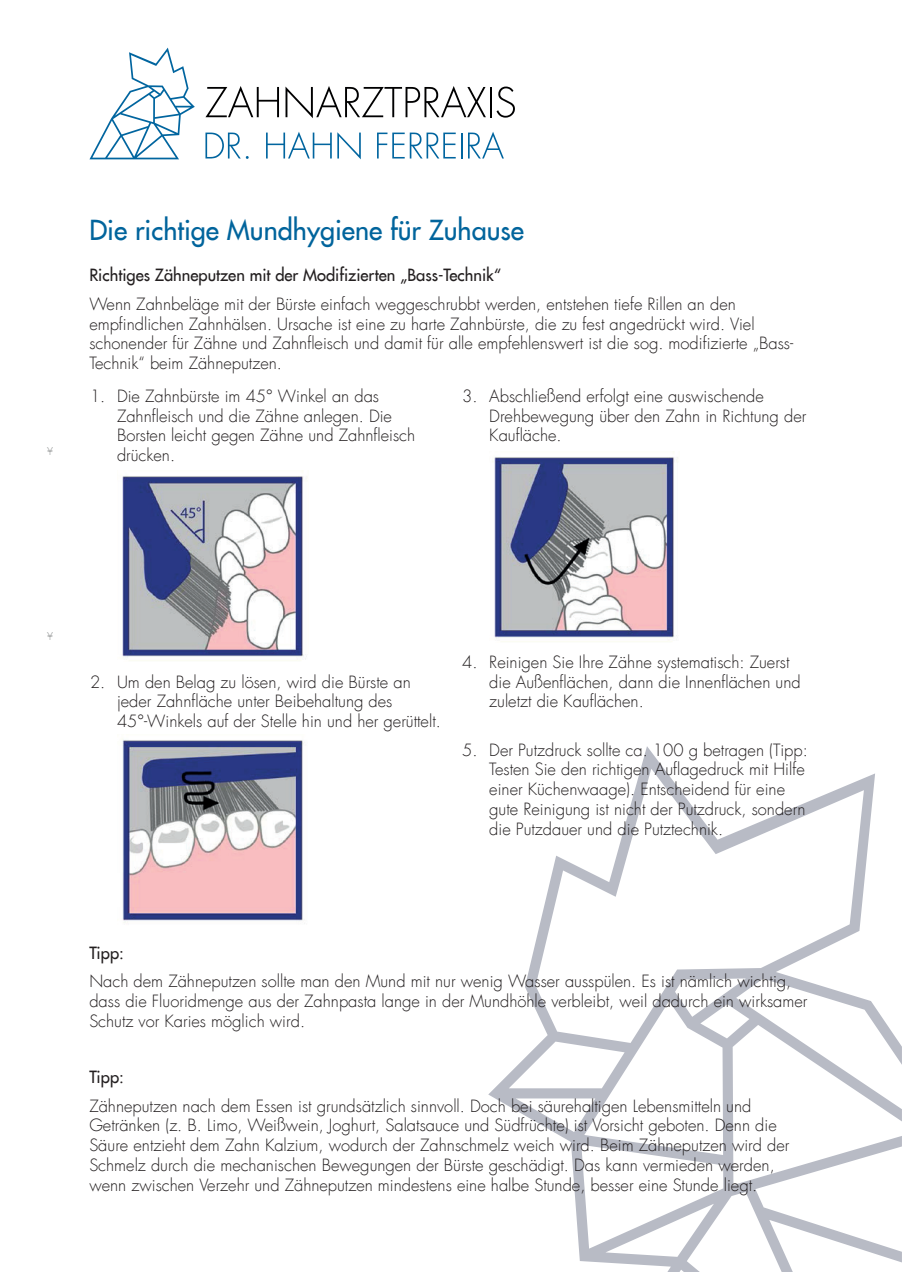
<style>
.page{position:relative;width:902px;height:1272px;background:#fff}
.page>*{position:absolute;margin:0;border:0;box-sizing:border-box;transform-origin:0 0}
.t1{font:27px "Futura LT";color:#01649c}
.t2{font:300 16.5px/19.8px "Futura LT";color:#231f20}
.t3{font:16.5px "Futura LT";color:#231f20}
.t4{font:300 10.65px "Futura LT";color:#929595}
</style>
<div class="page">
<svg style="left:488px;top:746px;width:413px;height:525px"></svg>
<svg style="left:89px;top:47px;width:106px;height:112px"></svg>
<svg style="left:205px;top:86px;width:74px;height:31px"></svg>
<svg style="left:285px;top:86px;width:201px;height:32px"></svg>
<hr style="left:489px;top:87px;width:2px;height:30px;background:#000001">
<svg style="left:496px;top:86px;width:19px;height:32px"></svg>
<svg style="left:205px;top:132px;width:44px;height:27px"></svg>
<svg style="left:266px;top:132px;width:95px;height:27px"></svg>
<svg style="left:377px;top:132px;width:78px;height:26px"></svg>
<hr style="left:460px;top:133px;width:2px;height:25px;background:#01659f">
<svg style="left:468px;top:132px;width:36px;height:26px"></svg>
<img style="left:122px;top:470px;width:184px;height:191px">
<img style="left:492px;top:451px;width:186px;height:191px">
<img style="left:122px;top:740px;width:181px;height:183px">
<p class="t4" style="left:47px;top:444px;width:8px">¥</p>
<h1 class="t1" style="left:89px;top:213px;width:436px">Die richtige Mundhygiene für Zuhause</h1>
<p class="t3" style="left:89px;top:265px;width:413px">Richtiges Zähneputzen mit der Modifizierten „Bass-Technik“</p>
<p class="t2" style="left:89px;top:294px;width:705px">Wenn Zahnbeläge mit der Bürste einfach weggeschrubbt werden, entstehen tiefe Rillen an den empfindlichen Zahnhälsen. Ursache ist eine zu harte Zahnbürste, die zu fest angedrückt wird. Viel schonender für Zähne und Zahnfleisch und damit für alle empfehlenswert ist die sog. modifizierte „Bass-Technik“ beim Zähneputzen.</p>
<p class="t2" style="left:117px;top:386px;width:299px;text-indent:-27px">1. Die Zahnbürste im 45° Winkel an das<br>Zahnfleisch und die Zähne anlegen. Die<br>Borsten leicht gegen Zähne und Zahnfleisch drücken.</p>
<p class="t2" style="left:489px;top:386px;width:318px;text-indent:-27px">3. Abschließend erfolgt eine auswischende<br>Drehbewegung über den Zahn in Richtung der<br>Kaufläche.</p>
<p class="t4" style="left:47px;top:629px;width:8px">¥</p>
<p class="t2" style="left:117px;top:672px;width:325px;text-indent:-27px">2. Um den Belag zu lösen, wird die Bürste an jeder Zahnfläche unter Beibehaltung des<br>45°-Winkels auf der Stelle hin und her gerüttelt.</p>
<p class="t2" style="left:489px;top:652px;width:313px;text-indent:-27px">4. Reinigen Sie Ihre Zähne systematisch: Zuerst die Außenflächen, dann die Innenflächen und zuletzt die Kauflächen.</p>
<p class="t2" style="left:489px;top:740px;width:320px;text-indent:-27px">5. Der Putzdruck sollte ca. 100 g betragen (Tipp:<br>Testen Sie den richtigen Auflagedruck mit Hilfe einer Küchenwaage). Entscheidend für eine gute Reinigung ist nicht der Putzdruck, sondern die Putzdauer und die Putztechnik.</p>
<p class="t3" style="left:89px;top:941px;width:36px">Tipp:</p>
<p class="t2" style="left:89px;top:971px;width:719px">Nach dem Zähneputzen sollte man den Mund mit nur wenig Wasser ausspülen. Es ist nämlich wichtig, dass die Fluoridmenge aus der Zahnpasta lange in der Mundhöhle verbleibt, weil dadurch ein wirksamer<br>Schutz vor Karies möglich wird.</p>
<p class="t3" style="left:89px;top:1066px;width:36px">Tipp:</p>
<p class="t2" style="left:89px;top:1096px;width:701px">Zähneputzen nach dem Essen ist grundsätzlich sinnvoll. Doch bei säurehaltigen Lebensmitteln und Getränken (z. B. Limo, Weißwein, Joghurt, Salatsauce und Südfrüchte) ist Vorsicht geboten. Denn die Säure entzieht dem Zahn Kalzium, wodurch der Zahnschmelz weich wird. Beim Zähneputzen wird der Schmelz durch die mechanischen Bewegungen der Bürste geschädigt. Das kann vermieden werden, wenn zwischen Verzehr und Zähneputzen mindestens eine halbe Stunde, besser eine Stunde liegt.</p>
</div>
